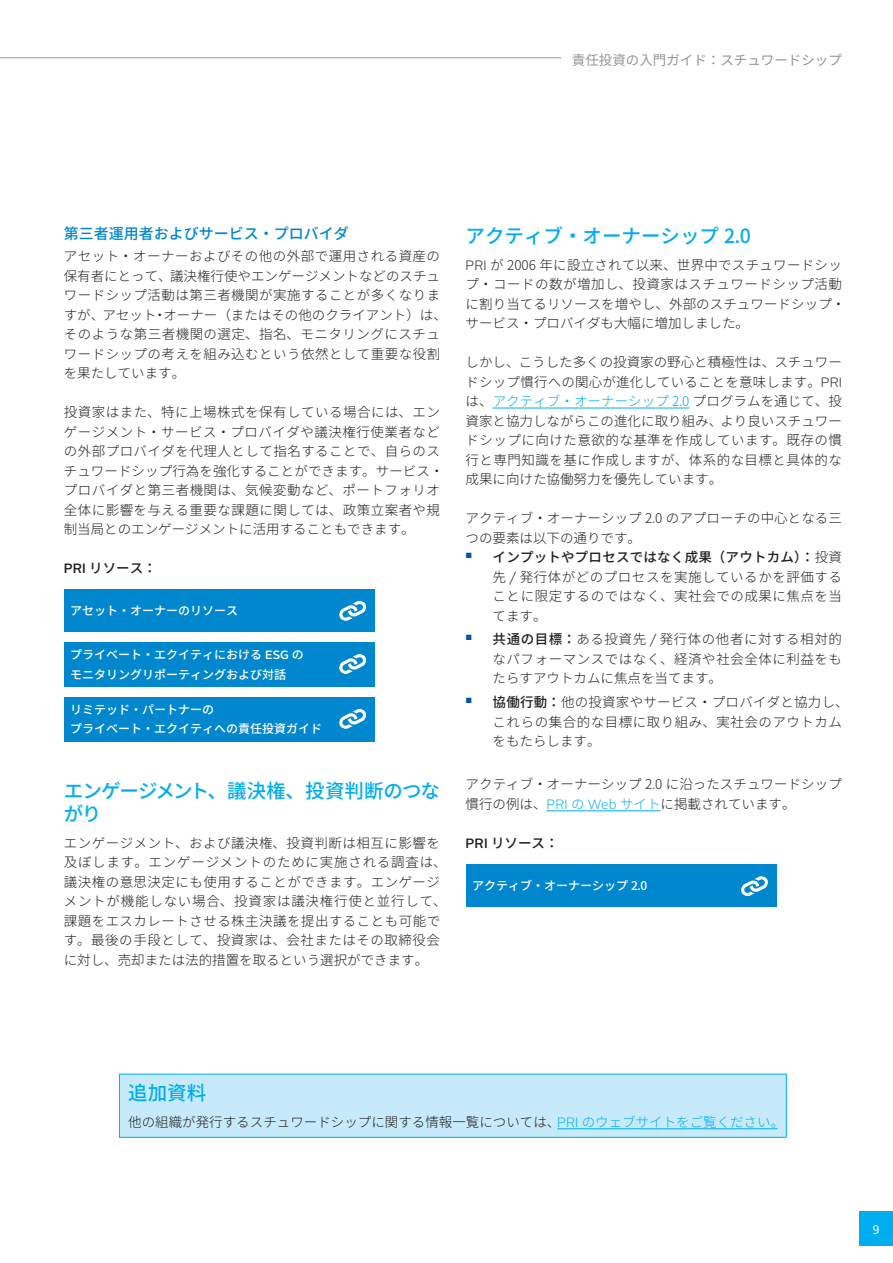
<style>
.page{position:relative;width:893px;height:1263px;background:#fff}
.page>*{position:absolute;margin:0;border:0;box-sizing:border-box;transform-origin:0 0}
.t1{font:500 19.5px/23.4px "Noto Sans CJ Kjp";letter-spacing:-.04em;color:#00aeef}
.t2{font:500 19.5px "Noto Sans CJ Kjp";color:#00aeef}
.t3{font:500 15px "Noto Sans CJ Kjp";color:#0087cd}
.t4{font:300 13.5px/19.5px "Noto Sans CJ Kjp";letter-spacing:.035em;color:#231f20}
.t5{font:300 13.5px/19.5px "Noto Sans CJ Kjp";letter-spacing:.005em;color:#231f20}
.t6{font:300 13.5px/19.5px "Noto Sans CJ Kjp";letter-spacing:.015em;color:#231f20}
.t7{font:300 13.5px "Noto Sans CJ Kjp";color:#231f20}
.t8{font:13.5px "Noto Sans CJ Kjp";color:#939598}
.t9{font:500 13.5px "Noto Sans CJ Kjp";color:#231f20}
.t10{font:500 12px/19.5px "Noto Sans CJ Kjp";color:#fff}
.t11{font:12px "Noto Sans CJ Kjp";color:#fff}
.s1{font-family:"Alright Sans"}
.s2{color:#00aeef}
.s3{font-family:"Alright Sans";color:#00aeef}
.s4{font-weight:500}
</style>
<div class="page">
<div style="left:859px;top:1212px;width:34px;height:34px;background:#00aeef"></div>
<hr style="left:0;top:57px;width:561px;height:1px;background:#939598">
<div style="left:119px;top:1074px;width:667px;height:63px;background:#c6eafa"></div>
<hr style="left:557px;top:1128px;width:220px;height:1px;background:#00aeef">
<div style="left:119px;top:1074px;width:668px;height:64px;border:1px solid #00aeef"></div>
<div style="left:466px;top:864px;width:310px;height:43px;background:#0087cd"></div>
<svg style="left:741px;top:876px;width:27px;height:21px"></svg>
<div style="left:64px;top:589px;width:311px;height:42px;background:#0087cd"></div>
<svg style="left:339px;top:600px;width:28px;height:21px"></svg>
<div style="left:64px;top:642px;width:311px;height:44px;background:#0087cd"></div>
<svg style="left:339px;top:654px;width:28px;height:20px"></svg>
<div style="left:64px;top:697px;width:311px;height:44px;background:#0087cd"></div>
<svg style="left:339px;top:709px;width:28px;height:20px"></svg>
<hr style="left:493px;top:408px;width:196px;height:1px;background:#00aeef">
<hr style="left:547px;top:810px;width:114px;height:1px;background:#00aeef">
<p class="t8" style="left:572px;top:52px;width:271px">責任投資の入門ガイド：スチュワードシップ</p>
<p class="t3" style="left:64px;top:225px;width:286px">第三者運用者およびサービス・プロバイダ</p>
<p class="t4" style="left:64px;top:247px;width:385px">アセット・オーナーおよびその他の外部で運用される資産の保有者にとって、議決権行使やエンゲージメントなどのスチュワードシップ活動は第三者機関が実施することが多くなりますが、アセット・オーナー（またはその他のクライアント）は、そのような第三者機関の選定、指名、モニタリングにスチュワードシップの考えを組み込むという依然として重要な役割を果たしています。</p>
<p class="t4" style="left:64px;top:403px;width:381px">投資家はまた、特に上場株式を保有している場合には、エンゲージメント・サービス・プロバイダや議決権行使業者などの外部プロバイダを代理人として指名することで、自らのスチュワードシップ行為を強化することができます。サービス・プロバイダと第三者機関は、気候変動など、ポートフォリオ全体に影響を与える重要な課題に関しては、政策立案者や規制当局とのエンゲージメントに活用することもできます。</p>
<p class="t9" style="left:64px;top:561px;width:94px"><span class="s1">PRI</span> リソース：</p>
<p class="t10" style="left:70px;top:601px;width:169px">アセット・オーナーのリソース</p>
<p class="t10" style="left:70px;top:645px;width:235px">プライベート・エクイティにおける <span class="s1">ESG</span> のモニタリングリポーティングおよび対話</p>
<p class="t10" style="left:70px;top:700px;width:253px">リミテッド・パートナーの<br>プライベート・エクイティへの責任投資ガイド</p>
<h1 class="t1" style="left:64px;top:779px;width:378px">エンゲージメント、議決権、投資判断のつながり</h1>
<p class="t4" style="left:64px;top:833px;width:384px">エンゲージメント、および議決権、投資判断は相互に影響を及ぼします。エンゲージメントのために実施される調査は、議決権の意思決定にも使用することができます。エンゲージメントが機能しない場合、投資家は議決権行使と並行して、課題をエスカレートさせる株主決議を提出することも可能です。最後の手段として、投資家は、会社またはその取締役会に対し、売却または法的措置を取るという選択ができます。</p>
<h1 class="t2" style="left:466px;top:225px;width:287px">アクティブ・オーナーシップ 2<span class="s1">.</span>0</h1>
<p class="t5" style="left:466px;top:255px;width:381px"><span class="s1">PRI</span> が 2006 年に設立されて以来、世界中でスチュワードシップ・コードの数が増加し、投資家はスチュワードシップ活動に割り当てるリソースを増やし、外部のスチュワードシップ・サービス・プロバイダも大幅に増加しました。</p>
<p class="t4" style="left:466px;top:353px;width:378px;text-align:justify">しかし、こうした多くの投資家の野心と積極性は、スチュワードシップ慣行への関心が進化していることを意味します。<span class="s1">PRI</span>は、<span class="s2">アクティブ・オーナーシップ 2</span><span class="s3">.</span><span class="s2">0</span> プログラムを通じて、投資家と協力しながらこの進化に取り組み、より良いスチュワードシップに向けた意欲的な基準を作成しています。既存の慣行と専門知識を基に作成しますが、体系的な目標と具体的な成果に向けた協働努力を優先しています。</p>
<p class="t5" style="left:466px;top:509px;width:378px">アクティブ・オーナーシップ 2<span class="s1">.</span>0 のアプローチの中心となる三つの要素は以下の通りです。</p>
<p class="t4" style="left:493px;top:548px;width:351px;text-align:justify;text-indent:-27px"><sup>■</sup> <span class="s4">インプットやプロセスではなく成果（アウトカム）：</span>投資先 <span class="s1">/</span> 発行体がどのプロセスを実施しているかを評価することに限定するのではなく、実社会での成果に焦点を当てます。</p>
<p class="t4" style="left:493px;top:630px;width:351px;text-align:justify;text-indent:-27px"><sup>■</sup> <span class="s4">共通の目標：</span>ある投資先 <span class="s1">/</span> 発行体の他者に対する相対的なパフォーマンスではなく、経済や社会全体に利益をもたらすアウトカムに焦点を当てます。</p>
<p class="t6" style="left:493px;top:693px;width:358px;text-indent:-27px"><sup>■</sup> <span class="s4">協働行動：</span>他の投資家やサービス・プロバイダと協力し、これらの集合的な目標に取り組み、実社会のアウトカムをもたらします。</p>
<p class="t5" style="left:466px;top:775px;width:378px">アクティブ・オーナーシップ 2<span class="s1">.</span>0 に沿ったスチュワードシップ慣行の例は、<span class="s3">PRI</span> <span class="s2">の</span> <span class="s3">Web</span> <span class="s2">サイト</span>に掲載されています。</p>
<p class="t9" style="left:466px;top:835px;width:94px"><span class="s1">PRI</span> リソース：</p>
<p class="t10" style="left:472px;top:876px;width:177px">アクティブ・オーナーシップ 2<span class="s1">.</span>0</p>
<h1 class="t2" style="left:128px;top:1082px;width:79px">追加資料</h1>
<p class="t7" style="left:128px;top:1114px;width:657px">他の組織が発行するスチュワードシップに関する情報一覧については、<span class="s3">PRI</span> <span class="s2">のウェブサイトをご覧ください。</span></p>
<p class="t11" style="left:873px;top:1223px;width:8px">9</p>
</div>
